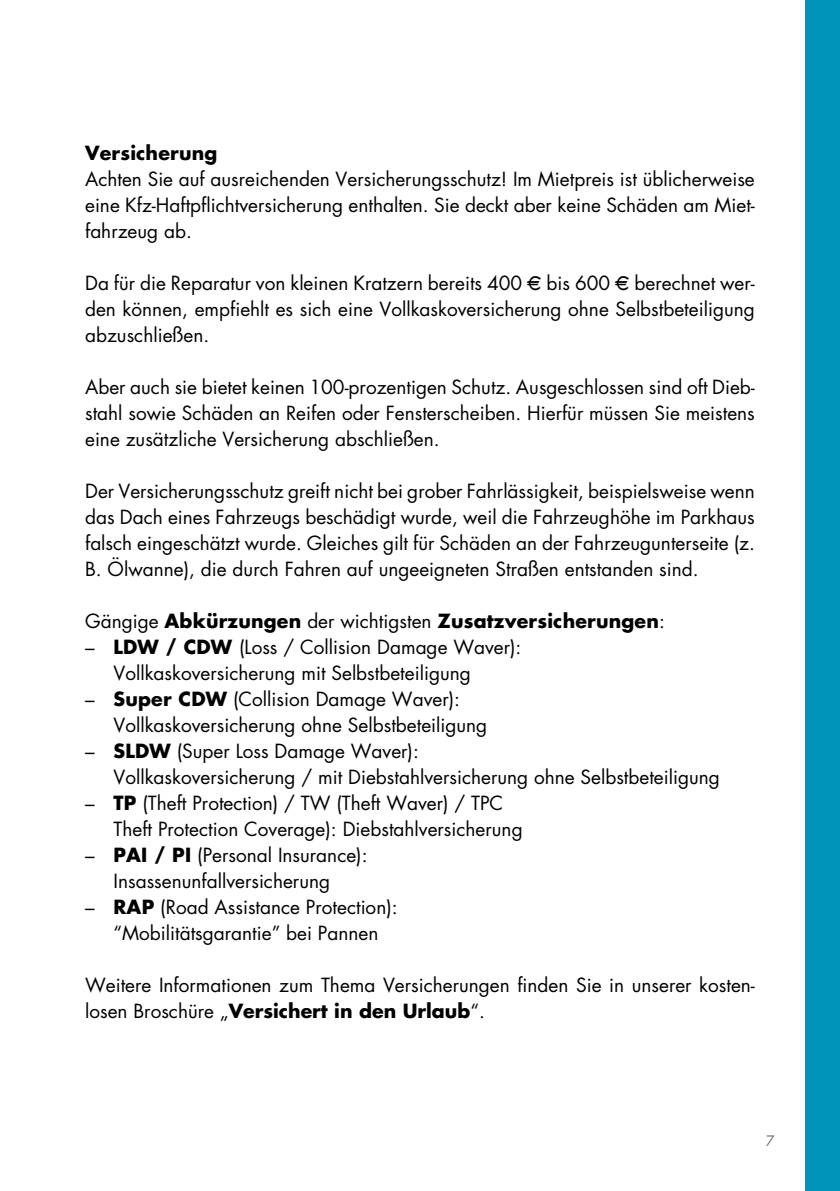
<style>
.page{position:relative;width:840px;height:1191px;background:#fff}
.page>*{position:absolute;margin:0;border:0;box-sizing:border-box;transform-origin:0 0}
.t1{font:19px/26px "Futura";color:#000}
.t2{font:700 19px "Futura";letter-spacing:.01em;color:#000}
.t3{font:14px "Futura";color:#706f6f}
.s1{font-weight:400}
.s2{font-weight:700}
</style>
<div class="page">
<div style="left:805px;top:0;width:34px;height:1191px;background:#0094ba"></div>
<p class="t2" style="left:85px;top:140px;width:134px">Versicherung</p>
<p class="t1" style="left:85px;top:166px;width:670px;text-align:justify">Achten Sie auf ausreichenden Versicherungsschutz! Im Mietpreis ist üblicherweise eine Kfz-Haftpflichtversicherung enthalten. Sie deckt aber keine Schäden am Miet&shy;fahrzeug ab.</p>
<p class="t1" style="left:85px;top:270px;width:438px">Da für die Reparatur von kleinen Kratzern bereits 400</p>
<p class="t1" style="left:546px;top:270px;width:65px">bis 600</p>
<p class="t1" style="left:85px;top:270px;width:670px;text-align:justify;text-indent:549px">berechnet wer&shy;den können, empfiehlt es sich eine Vollkaskoversicherung ohne Selbstbeteiligung abzuschließen.</p>
<p class="t1" style="left:85px;top:374px;width:670px;text-align:justify">Aber auch sie bietet keinen 100-prozentigen Schutz. Ausgeschlossen sind oft Dieb&shy;stahl sowie Schäden an Reifen oder Fensterscheiben. Hierfür müssen Sie meistens eine zusätzliche Versicherung abschließen.</p>
<p class="t1" style="left:85px;top:478px;width:670px;text-align:justify">Der Versicherungsschutz greift nicht bei grober Fahrlässigkeit, beispielsweise wenn das Dach eines Fahrzeugs beschädigt wurde, weil die Fahrzeughöhe im Parkhaus falsch eingeschätzt wurde. Gleiches gilt für Schäden an der Fahrzeugunterseite (z.<br>B. Ölwanne), die durch Fahren auf ungeeigneten Straßen entstanden sind.</p>
<p class="t2" style="left:85px;top:608px;width:581px"><span class="s1">Gängige</span> Abkürzungen <span class="s1">der wichtigsten</span> Zusatzversicherungen<span class="s1">:</span></p>
<p class="t1" style="left:113px;top:634px;width:409px;text-indent:-28px">– <span class="s2">LDW / CDW</span> (Loss / Collision Damage Waver):<br>Vollkaskoversicherung mit Selbstbeteiligung</p>
<p class="t1" style="left:113px;top:686px;width:375px;text-indent:-28px">– <span class="s2">Super CDW</span> (Collision Damage Waver):<br>Vollkaskoversicherung ohne Selbstbeteiligung</p>
<p class="t1" style="left:113px;top:738px;width:607px;text-indent:-28px">– <span class="s2">SLDW</span> (Super Loss Damage Waver):<br>Vollkaskoversicherung / mit Diebstahlversicherung ohne Selbstbeteiligung</p>
<p class="t1" style="left:113px;top:790px;width:410px;text-indent:-28px">– <span class="s2">TP</span> (Theft Protection) / TW (Theft Waver) / TPC<br>Theft Protection Coverage): Diebstahlversicherung</p>
<p class="t1" style="left:85px;top:842px;width:284px;text-align:center">– <span class="s2">PAI / PI</span> (Personal Insurance):<br>Insassenunfallversicherung</p>
<p class="t1" style="left:85px;top:894px;width:314px;text-align:center">– <span class="s2">RAP</span> (Road Assistance Protection): “Mobilitätsgarantie” bei Pannen</p>
<p class="t1" style="left:85px;top:972px;width:670px">Weitere Informationen zum Thema Versicherungen finden Sie in unserer kosten&shy;losen Broschüre „<span class="s2">Versichert in den Urlaub</span>“.</p>
<p class="t3" style="left:765px;top:1130px;width:10px">7</p>
</div>
